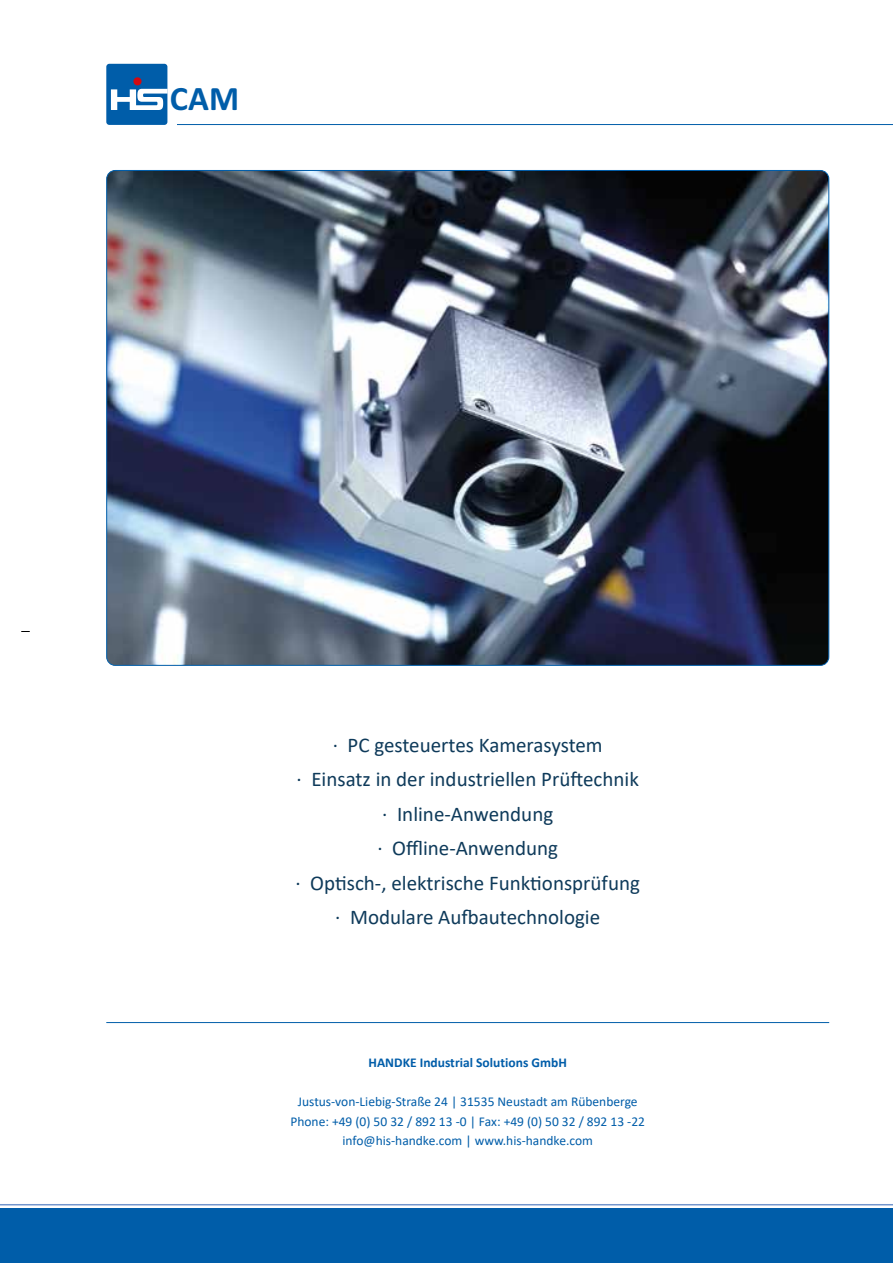
<style>
.page{position:relative;width:893px;height:1263px;background:#fff}
.page>*{position:absolute;margin:0;border:0;box-sizing:border-box;transform-origin:0 0}
.t1{font:700 34.35px "Calibri";color:#005da9}
.t2{font:21px/34.5px "Calibri";color:#0e3a5a;text-align:center}
.t3{font:13.5px/19.5px "Calibri";color:#005da9;text-align:center}
.t4{font:700 13.5px "Calibri";color:#005da9}
</style>
<div class="page">
<div style="left:0;top:1208px;width:893px;height:55px;background:#005da9"></div>
<hr style="left:0;top:1204px;width:893px;height:1px;background:#7295cd">
<hr style="left:177px;top:124px;width:716px;height:1px;background:#005da9">
<hr style="left:106px;top:1022px;width:723px;height:1px;background:#005da9">
<div style="left:106px;top:64px;width:61px;height:61px;background:#005da9;border-radius:3px"></div>
<div style="left:133px;top:77px;width:9px;height:8px;background:#d20a11;border-radius:50%"></div>
<svg style="left:111px;top:89px;width:57px;height:21px"></svg>
<img style="left:107px;top:170px;width:722px;height:495px">
<h1 class="t1" style="left:170px;top:75px;width:71px">CAM</h1>
<p class="t2" style="left:295px;top:727px;width:346px">· PC gesteuertes Kamerasystem<br>· Einsatz in der industriellen Prüftechnik · Inline-Anwendung<br>· Offline-Anwendung<br>· Optisch-, elektrische Funktionsprüfung · Modulare Aufbautechnologie</p>
<p class="t4" style="left:369px;top:1053px;width:200px">HANDKE Industrial Solutions GmbH</p>
<p class="t3" style="left:290px;top:1091px;width:356px">Justus-von-Liebig-Straße 24 | 31535 Neustadt am Rübenberge<br>Phone: +49 (0) 50 32 / 892 13 -0 | Fax: +49 (0) 50 32 / 892 13 -22 info@his-handke.com | www.his-handke.com</p>
</div>
